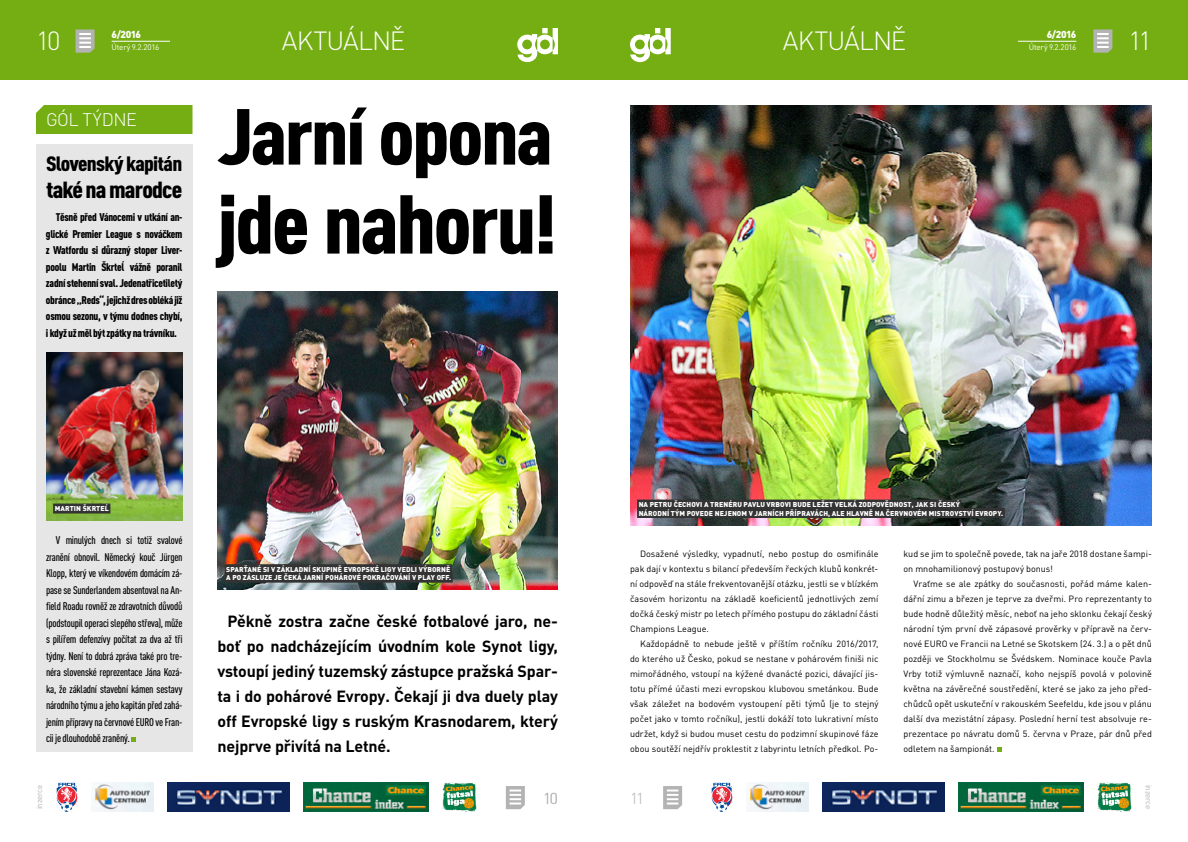
<style>
.page{position:relative;width:1188px;height:842px;background:#fff}
.page>*{position:absolute;margin:0;border:0;box-sizing:border-box;transform-origin:0 0}
.t1{font:900 condensed 82px "DIN Pro";letter-spacing:-.025em;color:#000;scale:1.1 1}
.t2{font:900 condensed 78px "DIN Pro";letter-spacing:-.03em;color:#000;scale:1.1 1}
.t3{font:300 26px "DIN Pro";letter-spacing:-.03em;color:#fff}
.t4{font:900 condensed 23px "DIN Pro";letter-spacing:-.035em;color:#000;scale:1.1 1}
.t5{font:900 condensed 20.5px "DIN Pro";letter-spacing:-.035em;color:#000;scale:1.1 1}
.t6{font:300 18px "DIN Pro";letter-spacing:-.025em;color:#fff}
.t7{font:700 16px/25px "DIN Pro";letter-spacing:-.01em;color:#000;text-align:justify}
.t8{font:300 15.6px "DIN Pro";color:#b3b3b3}
.t9{font:500 condensed 11px/16.5px "DIN Pro";letter-spacing:-.02em;color:#000;text-align:justify}
.t10{font:900 condensed 11px/16.5px "DIN Pro";letter-spacing:-.025em;color:#000;text-align:justify}
.t11{font:900 10px "DIN Pro";letter-spacing:-.055em;color:#fff}
.t12{font:9px/15px "DIN Pro";color:#000;text-align:justify}
.t13{font:8px "DIN Pro";letter-spacing:-.025em;color:#fff}
.t14{font:8px "DIN Pro";letter-spacing:-.025em;color:#b3b3b3}
.t15{font:900 7px/8.4px "DIN Pro";letter-spacing:.01em;color:#fff}
</style>
<div class="page">
<div style="left:594px;top:0;width:594px;height:80px;background:#74ae12"></div>
<svg style="left:630px;top:28px;width:41px;height:34px"></svg>
<svg style="left:1093px;top:29px;width:19px;height:24px"></svg>
<div style="left:0;top:0;width:594px;height:80px;background:#74ae12"></div>
<svg style="left:517px;top:28px;width:41px;height:34px"></svg>
<svg style="left:76px;top:29px;width:19px;height:24px"></svg>
<svg style="left:663px;top:786px;width:19px;height:23px"></svg>
<svg style="left:506px;top:786px;width:19px;height:23px"></svg>
<img style="left:56px;top:782px;width:21px;height:30px">
<img style="left:91px;top:782px;width:62px;height:30px">
<img style="left:303px;top:782px;width:125px;height:30px">
<img style="left:712px;top:782px;width:21px;height:30px">
<img style="left:442px;top:782px;width:34px;height:30px">
<img style="left:1098px;top:782px;width:34px;height:30px">
<img style="left:167px;top:782px;width:122px;height:30px">
<img style="left:747px;top:782px;width:62px;height:30px">
<img style="left:959px;top:782px;width:125px;height:30px">
<img style="left:823px;top:782px;width:122px;height:30px">
<hr style="left:1018px;top:41px;width:58px;height:1px;background:#fff">
<hr style="left:112px;top:41px;width:58px;height:1px;background:#fff">
<div style="left:36px;top:105px;width:156px;height:29px;background:#74ae12"></div>
<div style="left:36px;top:144px;width:156px;height:608px;background:#e6e6e6"></div>
<img style="left:46px;top:352px;width:136px;height:169px">
<svg style="left:131px;top:737px;width:5px;height:5px"></svg>
<div style="left:53px;top:504px;width:57px;height:10px;background:#333"></div>
<img style="left:218px;top:291px;width:340px;height:299px">
<div style="left:225px;top:564px;width:227px;height:10px;background:#333"></div>
<div style="left:225px;top:573px;width:228px;height:10px;background:#333"></div>
<svg style="left:997px;top:747px;width:5px;height:5px"></svg>
<img style="left:630px;top:105px;width:522px;height:420px">
<div style="left:637px;top:500px;width:325px;height:10px;background:#333"></div>
<div style="left:637px;top:508px;width:368px;height:10px;background:#333"></div>
<h3 class="t3" style="left:36px;top:23px;width:26px">10</h3>
<p class="t11" style="left:112px;top:28px;width:31px">6/2016</p>
<h3 class="t3" style="left:282px;top:23px;width:125px">AKTUÁLNĚ</h3>
<p class="t13" style="left:112px;top:42px;width:49px">Úterý 9.2.2016</p>
<h3 class="t6" style="left:46px;top:107px;width:92px">GÓL TÝDNE</h3>
<h3 class="t5" style="left:46px;top:151px;width:125px">Slovenský kapitán</h3>
<h3 class="t4" style="left:46px;top:176px;width:126px">také namarodce</h3>
<p class="t10" style="left:46px;top:209px;width:138px;text-indent:10px">Těsně před Vánocemi v utkání an&shy;glické Premier League s nováčkem z Watfordu si důrazný stoper Liver&shy;poolu Martin Škrteĺ vážně poranil zadní stehenní sval. Jedenatřicetiletý obránce „Reds“, jejichž dres obléká již osmou sezonu, v týmu dodnes chybí, ikdyž už měl být zpátky na trávníku.</p>
<h2 class="t2" style="left:218px;top:88px;width:306px">Jarní opona</h2>
<h1 class="t1" style="left:218px;top:173px;width:310px">jde nahoru!</h1>
<p class="t15" style="left:55px;top:504px;width:56px">MARTIN ŠKRTEĹ</p>
<p class="t9" style="left:46px;top:531px;width:138px;text-indent:10px">V minulých dnech si totiž svalové zranění obnovil. Německý kouč Jürgen Klopp, který ve víkendovém domácím zá&shy;pase se Sunderlandem absentoval na An&shy;field Roadu rovněž ze zdravotních důvodů (podstoupil operaci slepého střeva), může s pilířem defenzívy počítat za dva až tři týdny. Není to dobrá zpráva také pro tre&shy;néra slovenské reprezentace Jána Kozá&shy;ka, že základní stavební kámen sestavy národního týmu a jeho kapitán před zahá&shy;jením přípravy na červnové EURO ve Fran&shy;cii je dlouhodobě zraněný.</p>
<p class="t15" style="left:226px;top:565px;width:226px">SPARŤANÉ SI V ZÁKLADNÍ SKUPINĚ EVROPSKÉ LIGY VEDLI VÝBORNĚ<br>A PO ZÁSLUZE JE ČEKÁ JARNÍ POHÁROVÉ POKRAČOVÁNÍ V PLAY OFF.</p>
<p class="t7" style="left:218px;top:608px;width:342px;text-indent:10px">Pěkně zostra začne české fotbalové jaro, ne&shy;boť po nadcházejícím úvodním kole Synot ligy, vstoupí jediný tuzemský zástupce pražská Spar&shy;ta i do pohárové Evropy. Čekají ji dva duely play off Evropské ligy s ruským Krasnodarem, který nejprve přivítá na Letné.</p>
<h3 class="t3" style="left:783px;top:23px;width:125px">AKTUÁLNĚ</h3>
<p class="t11" style="left:1047px;top:28px;width:31px">6/2016</p>
<p class="t13" style="left:1029px;top:42px;width:49px">Úterý 9.2.2016</p>
<h3 class="t3" style="left:1129px;top:23px;width:25px">11</h3>
<p class="t15" style="left:639px;top:500px;width:366px">NA PETRU ČECHOVI A TRENÉRU PAVLU VRBOVI BUDE LEŽET VELKÁ ZODPOVĚDNOST, JAK SI ČESKÝ<br>NÁRODNÍ TÝM POVEDE NEJENOM V JARNÍCH PŘÍPRAVÁCH, ALE HLAVNĚ NA ČERVNOVÉM MISTROVSTVÍ EVROPY.</p>
<p class="t12" style="left:630px;top:546px;width:250px;text-indent:10px">Dosažené výsledky, vypadnutí, nebo postup do osmifinále pak dají v kontextu s bilancí především řeckých klubů konkrét&shy;ní odpověď na stále frekventovanější otázku, jestli se v blízkém časovém horizontu na základě koeficientů jednotlivých zemí dočká český mistr po letech přímého postupu do základní části Champions League.</p>
<p class="t12" style="left:630px;top:636px;width:250px;text-indent:10px">Každopádně to nebude ještě v příštím ročníku 2016/2017, do kterého už Česko, pokud se nestane v pohárovém finiši nic mimořádného, vstoupí na kýžené dvanácté pozici, dávající jis&shy;totu přímé účasti mezi evropskou klubovou smetánkou. Bude však záležet na bodovém vystoupení pěti týmů (je to stejný počet jako v tomto ročníku), jestli dokáží toto lukrativní místo udržet, když si budou muset cestu do podzimní skupinové fáze obou soutěží nejdřív proklestit z labyrintu letních předkol. Po-</p>
<p class="t12" style="left:904px;top:546px;width:250px">kud se jim to společně povede, tak na jaře 2018 dostane šampi&shy;on mnohamilionový postupový bonus!</p>
<p class="t12" style="left:904px;top:576px;width:250px;text-indent:10px">Vraťme se ale zpátky do současnosti, pořád máme kalen&shy;dářní zimu a březen je teprve za dveřmi. Pro reprezentanty to bude hodně důležitý měsíc, neboť na jeho sklonku čekají český národní tým první dvě zápasové prověrky v přípravě na červ&shy;nové EURO ve Francii na Letné se Skotskem (24. 3.) a o pět dnů později ve Stockholmu se Švédskem. Nominace kouče Pavla Vrby totiž výmluvně naznačí, koho nejspíš povolá v polovině května na závěrečné soustředění, které se jako za jeho před&shy;chůdců opět uskuteční v rakouském Seefeldu, kde jsou v plánu další dva mezistátní zápasy. Poslední herní test absolvuje re&shy;prezentace po návratu domů 5. června v Praze, pár dnů před odletem na šampionát.</p>
<p class="t14" style="left:34px;top:809px;width:26px;rotate:-90deg">inzerce</p>
<h3 class="t8" style="left:543px;top:787px;width:16px">10</h3>
<h3 class="t8" style="left:630px;top:787px;width:16px">11</h3>
<p class="t14" style="left:1154px;top:785px;width:26px;rotate:90deg">inzerce</p>
</div>
